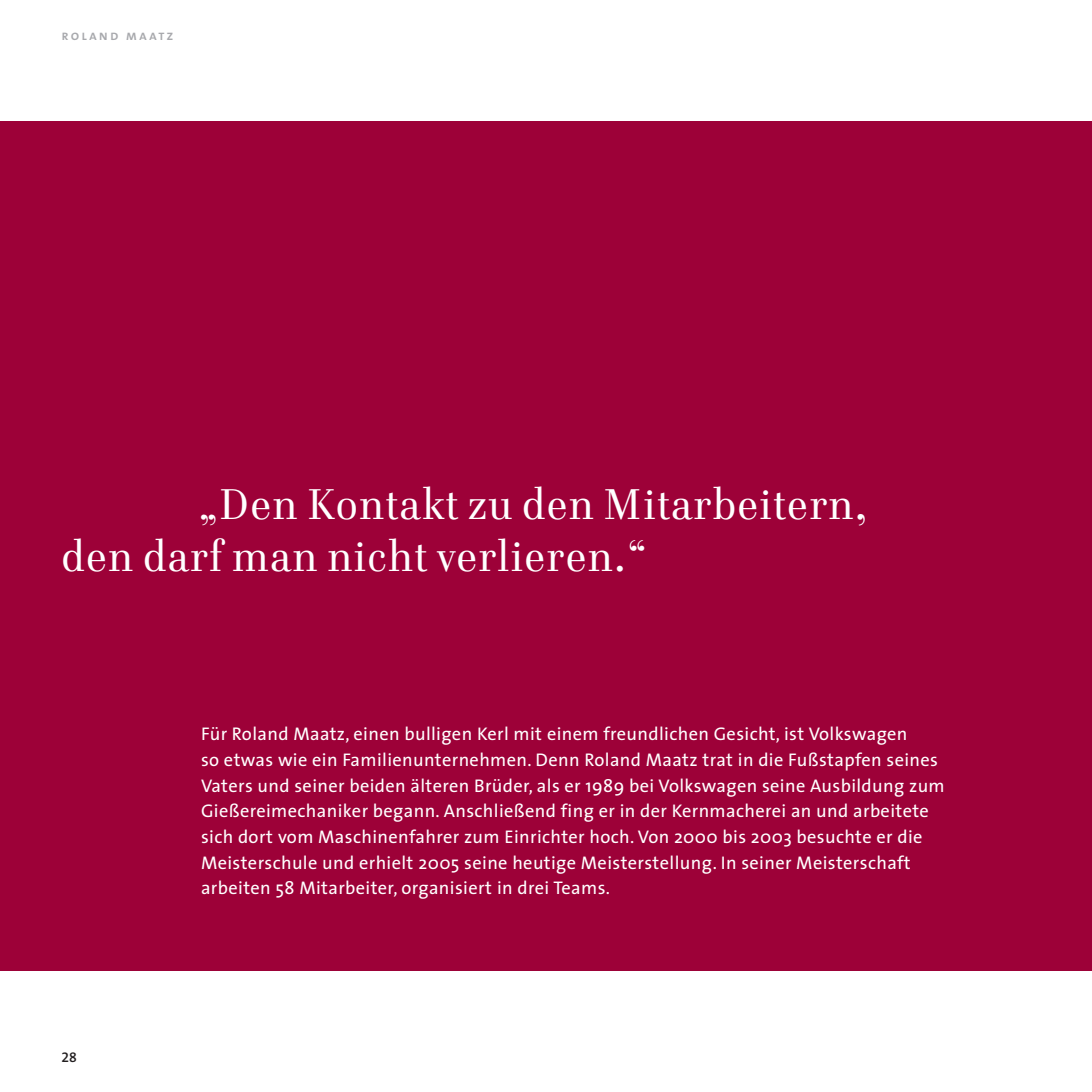
<style>
.page{position:relative;width:1092px;height:1092px;background:#fff}
.page>*{position:absolute;margin:0;border:0;box-sizing:border-box;transform-origin:0 0}
.t1{font:43.75px/52.5px "Cellini TF";letter-spacing:.03em;color:#fff}
.t2{font:18.38px/25.7px "The Sans";letter-spacing:.02em;color:#fff}
.t3{font:14px "The Sans Semi Bold Caps";letter-spacing:.15em;color:#a8a9ad}
.t4{font:14px "The Sans Semi Bold Expert";color:#231f20}
</style>
<div class="page">
<div style="left:0;top:122px;width:1091px;height:848px;background:#9d0138"></div>
<p class="t3" style="left:61px;top:23px;width:113px">roland maatz</p>
<h1 class="t1" style="left:61px;top:477px;width:807px;text-indent:137px">„Den Kontakt zu den Mitarbeitern, den darf man nicht verlieren.“</h1>
<p class="t4" style="left:61px;top:1045px;width:17px">28</p>
<p class="t2" style="left:201px;top:720px;width:745px">Für Roland Maatz, einen bulligen Kerl mit einem freundlichen Gesicht, ist Volkswagen<br>so etwas wie ein Familienunternehmen. Denn Roland Maatz trat in die Fußstapfen seines Vaters und seiner beiden älteren Brüder, als er 1989 bei Volkswagen seine Ausbildung zum Gießereimechaniker begann. Anschließend fing er in der Kernmacherei an und arbeitete sich dort vom Maschinenfahrer zum Einrichter hoch. Von 2000 bis 2003 besuchte er die Meisterschule und erhielt 2005 seine heutige Meisterstellung. In seiner Meisterschaft arbeiten 58 Mitarbeiter, organisiert in drei Teams.</p>
</div>
